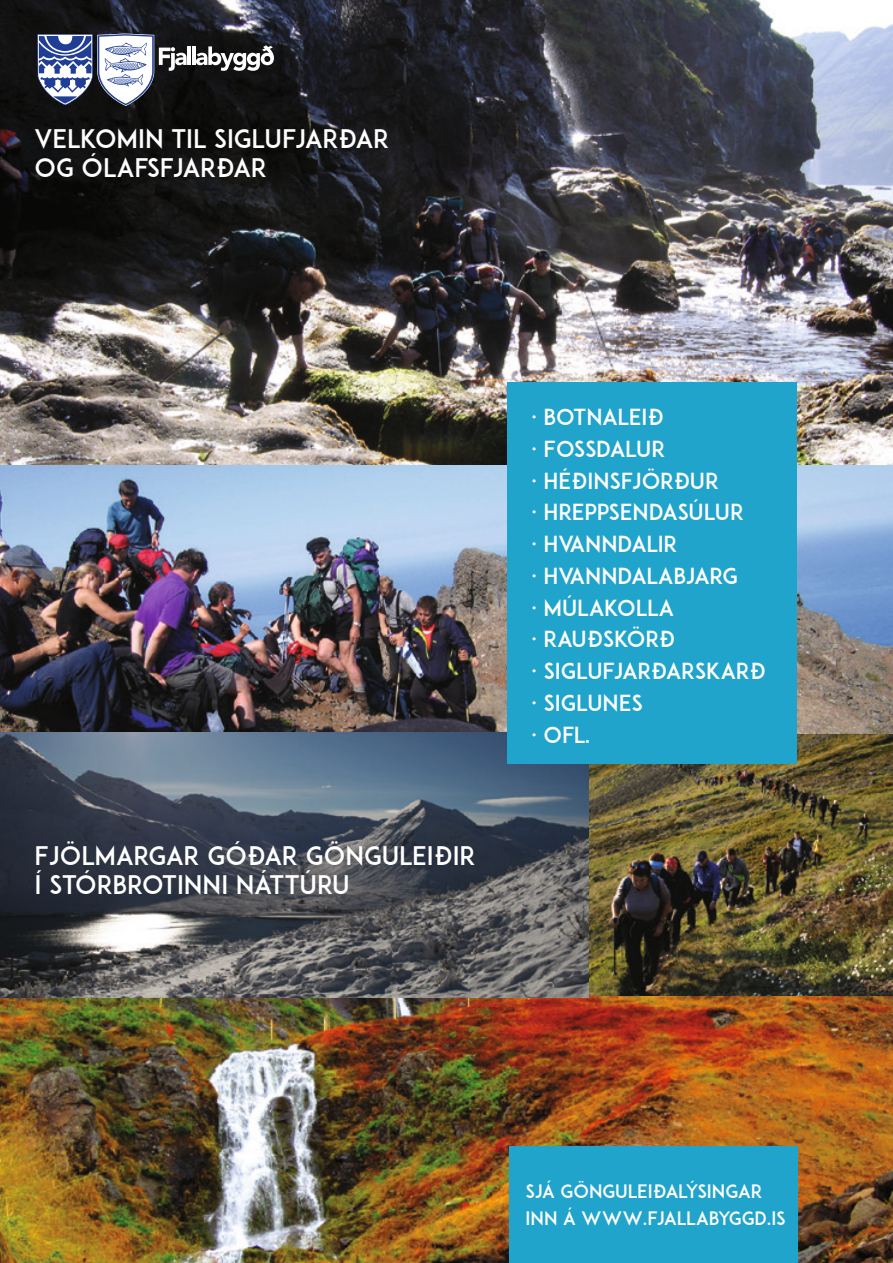
<style>
.page{position:relative;width:893px;height:1263px;background:#fff}
.page>*{position:absolute;margin:0;border:0;box-sizing:border-box;transform-origin:0 0}
.t1{font:25.35px/28.8px "ADAM.CGPRO";color:#fff}
.t2{font:21.9px/31.7px "ADAM.CGPRO";color:#fff}
.t3{font:18.3px/26.4px "ADAM.CGPRO";color:#fff}
</style>
<div class="page">
<img style="left:589px;top:734px;width:304px;height:263px">
<img style="left:0;top:0;width:893px;height:466px">
<img style="left:797px;top:466px;width:96px;height:268px">
<img style="left:0;top:466px;width:508px;height:266px">
<img style="left:0;top:997px;width:893px;height:266px">
<img style="left:0;top:732px;width:589px;height:265px">
<div style="left:508px;top:383px;width:289px;height:381px;background:#21a4cb"></div>
<div style="left:509px;top:1147px;width:289px;height:116px;background:#21a4cb"></div>
<hr style="left:187px;top:46px;width:4px;height:19px;background:#fff">
<hr style="left:192px;top:46px;width:4px;height:19px;background:#fff">
<svg style="left:196px;top:45px;width:78px;height:26px"></svg>
<svg style="left:37px;top:34px;width:150px;height:72px"></svg>
<p class="t1" style="left:34px;top:124px;width:356px">VELKOMIN TIL SIGLUFJARÐAR<br>OG ÓLAFSFJARÐAR</p>
<p class="t1" style="left:34px;top:841px;width:443px">FJÖLMARGAR GÓÐAR GÖNGULEIÐIR<br>Í STÓRBROTINNI NÁTTÚRU</p>
<p class="t2" style="left:531px;top:401px;width:236px">· BOTNALEIÐ<br>· FOSSDALUR<br>· HÉÐINSFJÖRÐUR<br>· HREPPSENDASÚLUR<br>· HVANNDALIR<br>· HVANNDALABJARG<br>· MÚLAKOLLA<br>· RAUÐSKÖRÐ<br>· SIGLUFJARÐARSKARÐ · SIGLUNES<br>· OFL.</p>
<p class="t3" style="left:525px;top:1178px;width:262px">SJÁ GÖNGULEIÐALÝSINGAR<br>INN Á WWW.FJALLABYGGD.IS</p>
</div>
